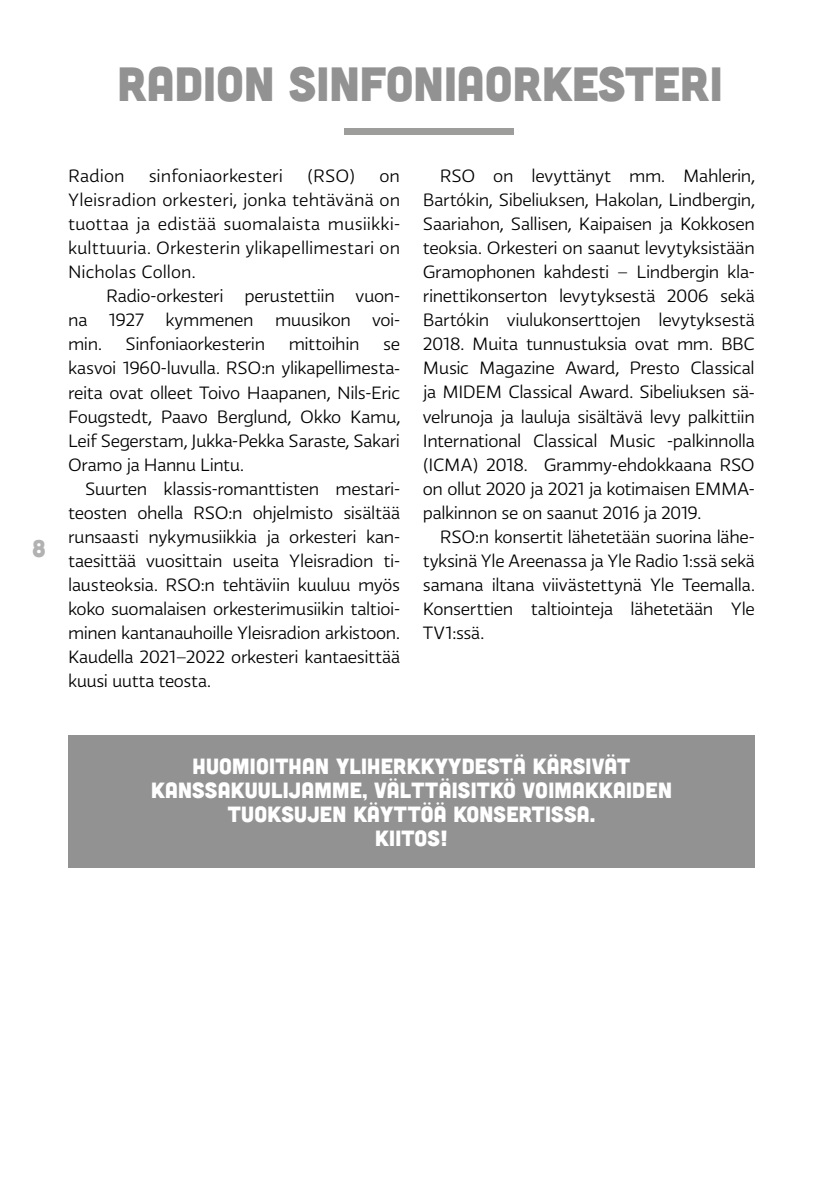
<style>
.page{position:relative;width:840px;height:1191px;background:#fff}
.page>*{position:absolute;margin:0;border:0;box-sizing:border-box;transform-origin:0 0}
.t1{font:48px "Cubano Sharp";color:#929292}
.t2{font:24px "Cubano Sharp";color:#b3b2b2}
.t3{font:22px/24px "Cubano Sharp";letter-spacing:.01em;color:#fff;text-align:center}
.t4{font:17.4px/24px "Yle";letter-spacing:-.02em;color:#000;text-align:justify}
.t5{font:17.4px "Yle";letter-spacing:.005em;color:#000}
</style>
<div class="page">
<div style="left:343px;top:128px;width:170px;height:6px;background:#9d9d9c"></div>
<div style="left:68px;top:734px;width:686px;height:133px;background:#929292"></div>
<h1 class="t1" style="left:117px;top:52px;width:606px">RADION SINFONIAORKESTERI</h1>
<h2 class="t2" style="left:32px;top:532px;width:16px">8</h2>
<p class="t4" style="left:68px;top:164px;width:58px">Radion</p>
<p class="t5" style="left:149px;top:165px;width:136px">sinfoniaorkesteri</p>
<p class="t4" style="left:307px;top:164px;width:50px">(RSO)</p>
<p class="t4" style="left:68px;top:164px;width:333px;text-indent:311px">on Yleisradion orkesteri, jonka tehtävänä on tuottaa ja edistää suomalaista musiikki&shy;kulttuuria. Orkesterin ylikapellimestari on Nicholas Collon.</p>
<p class="t4" style="left:68px;top:284px;width:333px;text-indent:38px">Radio-orkesteri perustettiin vuon&shy;na 1927 kymmenen muusikon voi&shy;min.</p>
<p class="t4" style="left:125px;top:332px;width:141px">Sinfoniaorkesterin</p>
<p class="t4" style="left:288px;top:332px;width:72px">mittoihin</p>
<p class="t4" style="left:68px;top:332px;width:333px;text-indent:315px">se kasvoi 1960-luvulla. RSO:n ylikapellimesta&shy;reita ovat olleet Toivo Haapanen, Nils-Eric Fougstedt, Paavo Berglund, Okko Kamu, Leif Segerstam, Jukka-Pekka Saraste, Sakari Oramo ja Hannu Lintu.</p>
<p class="t4" style="left:68px;top:476px;width:333px;text-indent:17px">Suurten klassis-romanttisten mestari&shy;teosten ohella RSO:n ohjelmisto sisältää runsaasti nykymusiikkia ja orkesteri kan&shy;taesittää vuosittain useita Yleisradion ti&shy;lausteoksia. RSO:n tehtäviin kuuluu myös koko suomalaisen orkesterimusiikin taltioi&shy;minen kantanauhoille Yleisradion arkistoon.<br>Kaudella 2021–2022 orkesteri kantaesittää kuusi uutta teosta.</p>
<p class="t4" style="left:422px;top:164px;width:333px;text-indent:17px">RSO on levyttänyt mm. Mahlerin, Bartókin, Sibeliuksen, Hakolan, Lindbergin, Saariahon, Sallisen, Kaipaisen ja Kokkosen teoksia. Orkesteri on saanut levytyksistään Gramophonen kahdesti – Lindbergin kla&shy;rinettikonserton levytyksestä 2006 sekä Bartókin viulukonserttojen levytyksestä 2018. Muita tunnustuksia ovat mm. BBC Music Magazine Award, Presto Classical ja MIDEM Classical Award. Sibeliuksen sä&shy;velrunoja ja lauluja sisältävä levy palkittiin International Classical Music -palkinnolla (ICMA) 2018. Grammy-ehdokkaana RSO on ollut 2020 ja 2021 ja kotimaisen EMMA&shy;palkinnon se on saanut 2016 ja 2019.</p>
<p class="t4" style="left:422px;top:524px;width:333px;text-indent:17px">RSO:n konsertit lähetetään suorina lähe&shy;tyksinä Yle Areenassa ja Yle Radio 1:ssä sekä samana iltana viivästettynä Yle Teemalla.<br>Konserttien taltiointeja lähetetään Yle TV1:ssä.</p>
<p class="t3" style="left:151px;top:753px;width:522px">HUOMIOITHAN YLIHERKKYYDESTÄ KÄRSIVÄT<br>KANSSAKUULIJAMME, VÄLTTÄISITKÖ VOIMAKKAIDEN<br>TUOKSUJEN KÄYTTÖÄ KONSERTISSA.<br>KIITOS!</p>
</div>
